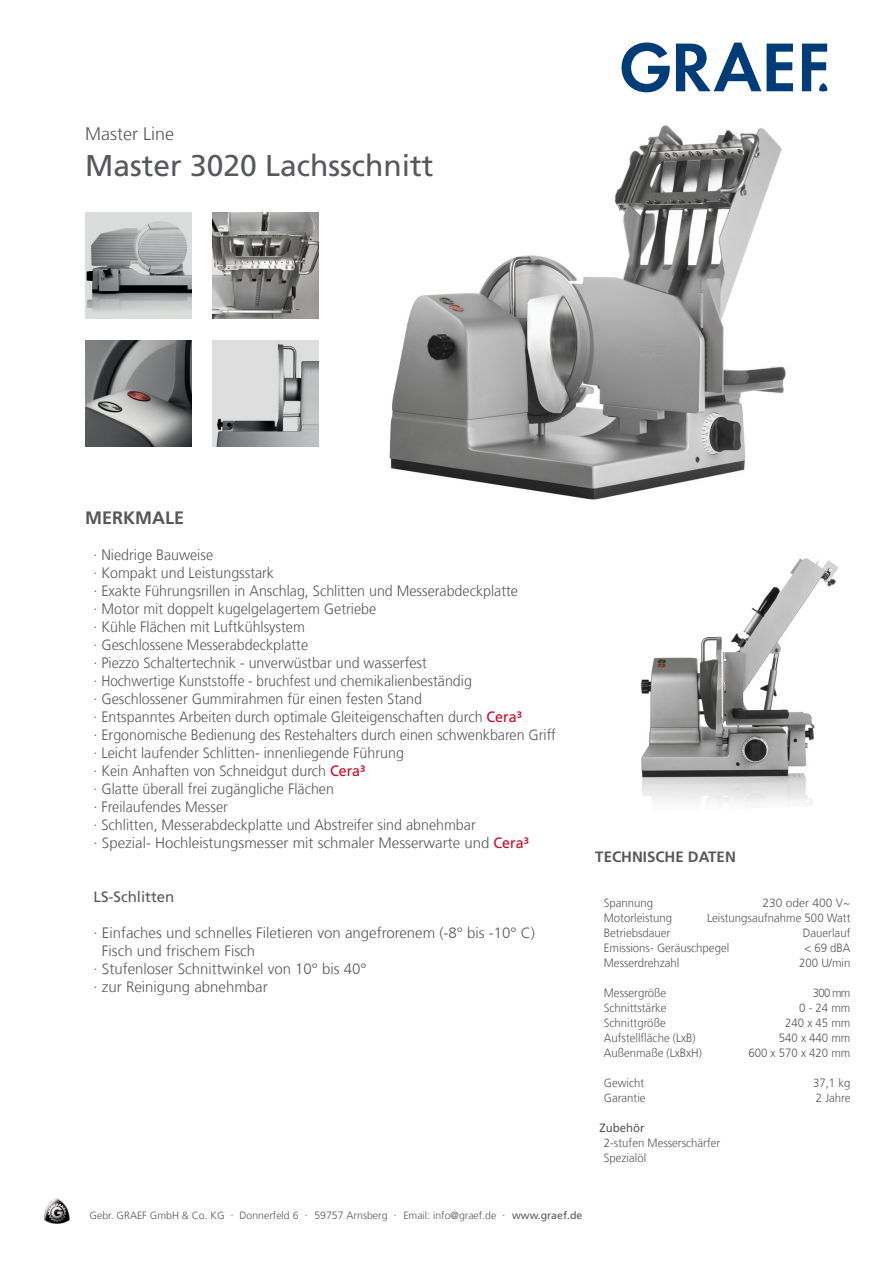
<style>
.page{position:relative;width:893px;height:1263px;background:#fff}
.page>*{position:absolute;margin:0;border:0;box-sizing:border-box;transform-origin:0 0}
.t1{font:30px "Frutiger LT Com";color:#57585a}
.t2{font:300 18px "Frutiger LT Com";color:#57585a}
.t3{font:700 18px "Frutiger LT Com";color:#57585a}
.t4{font:300 15px/18px "Frutiger LT Com";color:#57585a;scale:.95 1}
.t5{font:300 15px "Frutiger LT Com";color:#57585a}
.t6{font:700 15px "Frutiger LT Com";color:#57585a}
.t7{font:15px "Frutiger LT Com";color:#57585a}
.t8{font:300 12px/15px "Frutiger LT Com";color:#57585a;scale:.95 1}
.t9{font:300 12px "Frutiger LT Com";color:#57585a}
.t10{font:12px "Frutiger LT Com";color:#57585a;scale:.95 1}
.t11{font:300 10.5px "Frutiger LT Com";color:#57585a}
.s1{font-weight:400;color:#cc071e}
.s2{font-size:12px}
.s3{font-weight:400}
</style>
<div class="page">
<img style="left:389px;top:125px;width:397px;height:375px">
<svg style="left:622px;top:43px;width:48px;height:49px"></svg>
<svg style="left:676px;top:43px;width:85px;height:48px"></svg>
<svg style="left:767px;top:44px;width:26px;height:47px"></svg>
<svg style="left:802px;top:44px;width:25px;height:48px"></svg>
<img style="left:44px;top:1198px;width:26px;height:26px">
<img style="left:641px;top:558px;width:198px;height:247px">
<img style="left:213px;top:213px;width:106px;height:106px">
<img style="left:85px;top:340px;width:106px;height:106px">
<div style="left:85px;top:213px;width:106px;height:106px;background:#dbdddb"></div>
<img style="left:86px;top:221px;width:105px;height:90px">
<img style="left:213px;top:340px;width:106px;height:106px">
<p class="t2" style="left:85px;top:123px;width:90px">Master Line</p>
<h1 class="t1" style="left:85px;top:148px;width:350px">Master 3020 Lachsschnitt</h1>
<p class="t3" style="left:85px;top:507px;width:101px">MERKMALE</p>
<p class="t4" style="left:94px;top:546px;width:488px">· Niedrige Bauweise<br>· Kompakt und Leistungsstark<br>· Exakte Führungsrillen in Anschlag, Schlitten und Messerabdeckplatte<br>· Motor mit doppelt kugelgelagertem Getriebe<br>· Kühle Flächen mit Luftkühlsystem<br>· Geschlossene Messerabdeckplatte<br>· Piezzo Schaltertechnik - unverwüstbar und wasserfest<br>· Hochwertige Kunststoffe - bruchfest und chemikalienbeständig<br>· Geschlossener Gummirahmen für einen festen Stand<br>· Entspanntes Arbeiten durch optimale Gleiteigenschaften durch <span class="s1">Cera³<br></span>· Ergonomische Bedienung des Restehalters durch einen schwenkbaren Griff · Leicht laufender Schlitten- innenliegende Führung<br>· Kein Anhaften von Schneidgut durch <span class="s1">Cera³<br></span>· Glatte überall frei zugängliche Flächen<br>· Freilaufendes Messer<br>· Schlitten, Messerabdeckplatte und Abstreifer sind abnehmbar<br>· Spezial- Hochleistungsmesser mit schmaler Messerwarte und <span class="s1">Cera³</span></p>
<p class="t7" style="left:94px;top:888px;width:82px">LS-Schlitten</p>
<p class="t5" style="left:94px;top:924px;width:443px">· Einfaches und schnelles Filetieren von angefrorenem (-8° bis -10° C)</p>
<p class="t5" style="left:102px;top:942px;width:155px">Fisch und frischem Fisch</p>
<p class="t5" style="left:94px;top:960px;width:274px">· Stufenloser Schnittwinkel von 10° bis 40°</p>
<p class="t5" style="left:94px;top:978px;width:176px">· zur Reinigung abnehmbar</p>
<p class="t6" style="left:595px;top:848px;width:142px">TECHNISCHE DATEN</p>
<p class="t8" style="left:604px;top:895px;width:54px">Spannung</p>
<p class="t9" style="left:762px;top:896px;width:89px">230 oder 400 V~</p>
<p class="t8" style="left:604px;top:910px;width:74px">Motorleistung</p>
<p class="t8" style="left:707px;top:910px;width:152px">Leistungsaufnahme 500 Watt</p>
<p class="t8" style="left:604px;top:925px;width:72px">Betriebsdauer</p>
<p class="t8" style="left:803px;top:925px;width:52px">Dauerlauf</p>
<p class="t8" style="left:604px;top:940px;width:134px">Emissions- Geräuschpegel</p>
<p class="t8" style="left:804px;top:940px;width:50px">&lt; 69 dBA</p>
<p class="t8" style="left:604px;top:955px;width:81px">Messerdrehzahl</p>
<p class="t8" style="left:799px;top:955px;width:56px">200 U/min</p>
<p class="t8" style="left:604px;top:985px;width:67px">Messergröße</p>
<p class="t8" style="left:813px;top:985px;width:41px">300 mm</p>
<p class="t8" style="left:604px;top:1000px;width:67px">Schnittstärke</p>
<p class="t8" style="left:799px;top:1000px;width:56px">0 - 24 mm</p>
<p class="t8" style="left:604px;top:1015px;width:67px">Schnittgröße</p>
<p class="t8" style="left:785px;top:1015px;width:70px">240 x 45 mm</p>
<p class="t8" style="left:604px;top:1030px;width:98px">Aufstellfläche (LxB)</p>
<p class="t8" style="left:779px;top:1030px;width:77px">540 x 440 mm</p>
<p class="t8" style="left:604px;top:1045px;width:105px">Außenmaße (LxBxH)</p>
<p class="t8" style="left:748px;top:1045px;width:109px">600 x 570 x 420 mm</p>
<p class="t8" style="left:604px;top:1075px;width:44px">Gewicht</p>
<p class="t8" style="left:813px;top:1075px;width:41px">37,1 kg</p>
<p class="t8" style="left:604px;top:1090px;width:45px">Garantie</p>
<p class="t8" style="left:816px;top:1090px;width:38px">2 Jahre</p>
<p class="t10" style="left:600px;top:1120px;width:49px">Zubehör</p>
<p class="t8" style="left:604px;top:1135px;width:124px">2-stufen Messerschärfer<br>Spezialöl</p>
<p class="t11" style="left:90px;top:1209px;width:494px">Gebr. GRAEF GmbH &amp; Co. KG <span class="s2">·</span> Donnerfeld 6 <span class="s2">·</span> 59757 Arnsberg <span class="s2">·</span> Email: info@graef.de <span class="s2">·</span> <span class="s3">www.graef.de</span></p>
</div>
